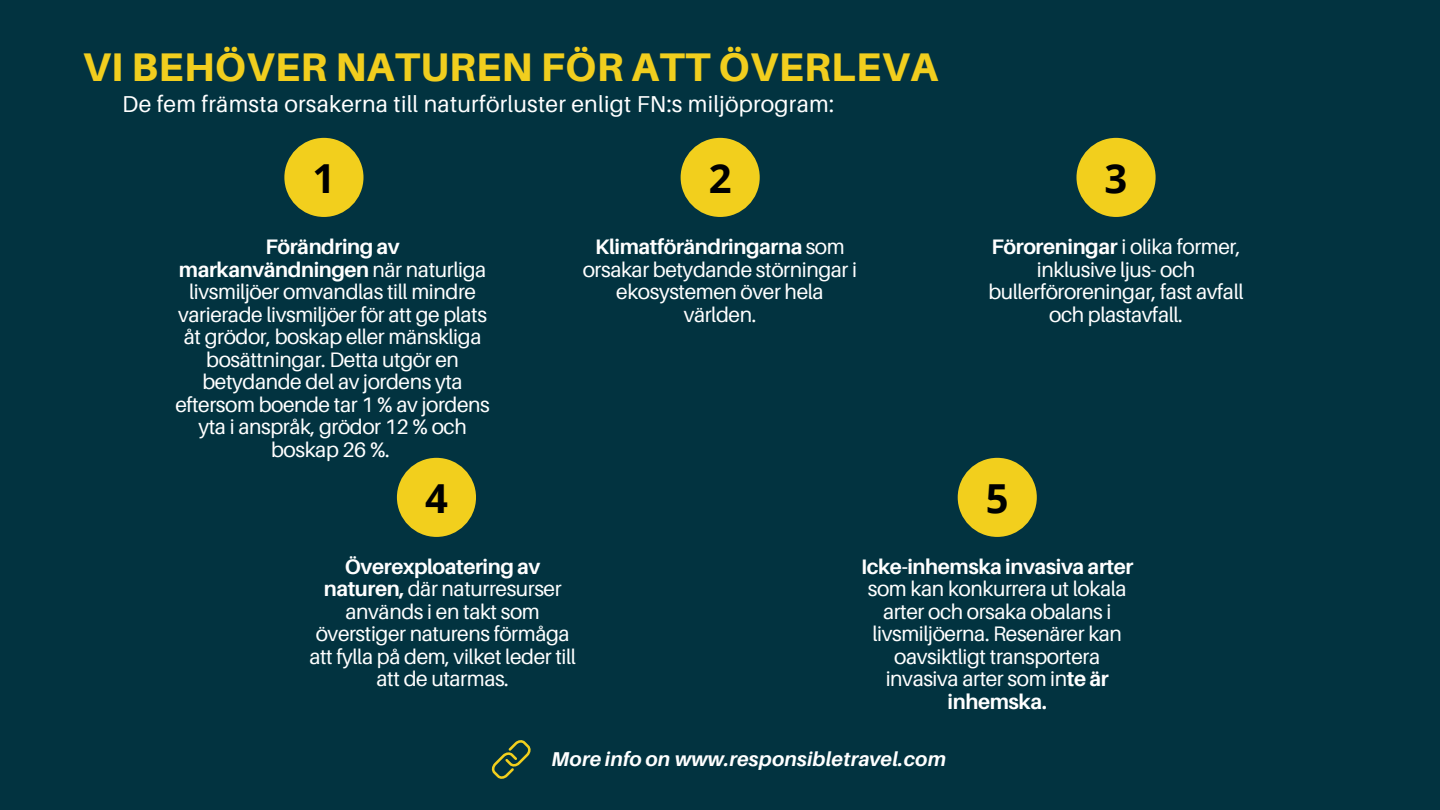
<style>
.page{position:relative;width:1440px;height:810px;background:#023340}
.page>*{position:absolute;margin:0;border:0;box-sizing:border-box;transform-origin:0 0}
.t1{font:800 40px "Aileron";letter-spacing:.01em;color:#f1ce1e}
.t2{font:700 40px "Open Sans";color:#000}
.t3{font:23px "Aileron";letter-spacing:.01em;color:#fff}
.t4{font:21px/22.5px "Aileron";letter-spacing:-.02em;color:#fff;text-align:center}
.t5{font:italic 700 20px "Aileron";letter-spacing:.01em;color:#fff}
.s1{font-weight:700}
</style>
<div class="page">
<div style="left:284px;top:138px;width:80px;height:79px;background:#f2cf1d;border-radius:50%"></div>
<div style="left:681px;top:138px;width:79px;height:79px;background:#f2cf1d;border-radius:50%"></div>
<div style="left:1076px;top:138px;width:80px;height:79px;background:#f2cf1d;border-radius:50%"></div>
<div style="left:397px;top:458px;width:79px;height:79px;background:#f2cf1d;border-radius:50%"></div>
<div style="left:958px;top:458px;width:79px;height:79px;background:#f2cf1d;border-radius:50%"></div>
<svg style="left:491px;top:740px;width:40px;height:39px"></svg>
<p class="t1" style="left:82px;top:42px;width:857px">VI BEHÖVER NATUREN FÖR ATT ÖVERLEVA</p>
<p class="t3" style="left:122px;top:90px;width:713px">De fem främsta orsakerna till naturförluster enligt FN:s miljöprogram:</p>
<p class="t2" style="left:313px;top:150px;width:24px">1</p>
<p class="t4" style="left:175px;top:235px;width:316px"><span class="s1">Förändring av markanvändningen</span> när naturliga livsmiljöer omvandlas till mindre varierade livsmiljöer för att ge plats åt grödor, boskap eller mänskliga bosättningar. Detta utgör en betydande del av jordens yta eftersom boende tar 1 % av jordens yta i anspråk, grödor 12 % och boskap 26 %.</p>
<p class="t2" style="left:709px;top:150px;width:24px">2</p>
<p class="t4" style="left:583px;top:235px;width:276px"><span class="s1">Klimatförändringarna</span> som orsakar betydande störningar i ekosystemen över hela världen.</p>
<p class="t2" style="left:1105px;top:150px;width:24px">3</p>
<p class="t4" style="left:988px;top:235px;width:257px"><span class="s1">Föroreningar</span> i olika former, inklusive ljus- och bullerföroreningar, fast avfall och plastavfall.</p>
<p class="t2" style="left:425px;top:470px;width:24px">4</p>
<p class="t2" style="left:986px;top:470px;width:24px">5</p>
<p class="t4" style="left:309px;top:555px;width:268px"><span class="s1">Överexploatering av naturen,</span> där naturresurser används i en takt som överstiger naturens förmåga att fylla på dem, vilket leder till att de utarmas.</p>
<p class="t4" style="left:861px;top:555px;width:274px"><span class="s1">Icke-inhemska invasiva arter </span>som kan konkurrera ut lokala arter och orsaka obalans i livsmiljöerna. Resenärer kan oavsiktligt transportera invasiva arter som in<span class="s1">te är inhemska.</span></p>
<p class="t5" style="left:552px;top:747px;width:396px">More info on www.responsibletravel.com</p>
</div>
